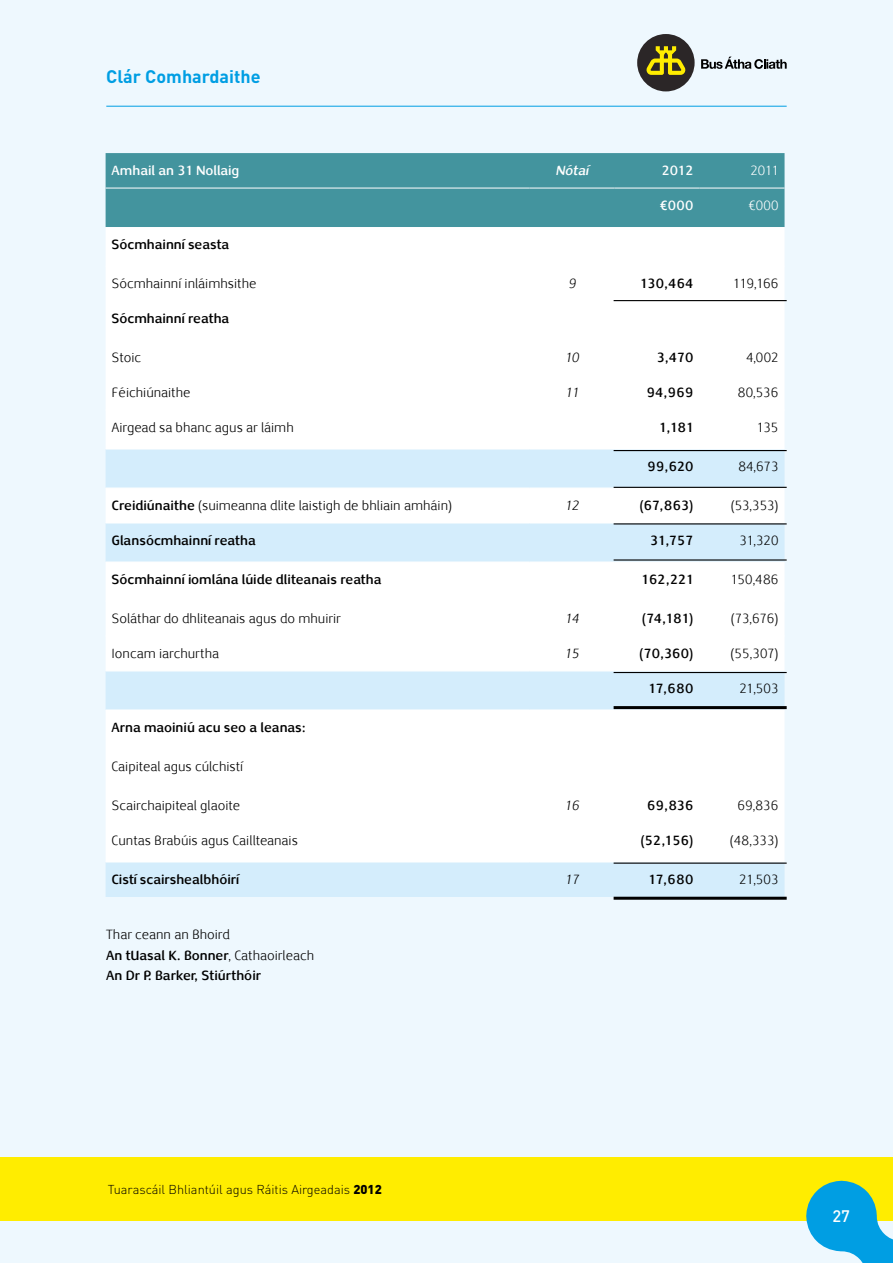
<style>
.page{position:relative;width:893px;height:1263px;background:#eef8fe}
.page>*{position:absolute;margin:0;border:0;box-sizing:border-box;transform-origin:0 0}
.t1{font:700 18px "DIN";color:#009ee3}
.t2{font:500 16.5px "DIN";color:#fff}
.t3{font:13.5px "Nexus Sans";color:#000}
.t4{font:700 13.5px/20.4px "Nexus Sans";color:#000}
.t5{font:700 13.5px "Nexus Sans";color:#fff}
.t6{font:italic 13.5px "Nexus Sans";color:#000}
.t7{font:13.5px "Nexus Sans";color:#fff}
.t8{font:italic 700 13.5px "Nexus Sans";color:#fff}
.t9{font:300 12.75px "DIN";color:#000}
.s1{font-weight:700}
.s2{font-weight:400}
.s3{font-weight:900}
</style>
<div class="page">
<div style="left:0;top:1157px;width:893px;height:63px;background:#ffed00"></div>
<svg style="left:806px;top:1181px;width:87px;height:82px"></svg>
<hr style="left:106px;top:106px;width:681px;height:1px;background:#009ee3">
<div style="left:637px;top:34px;width:58px;height:57px;background:#2b2627;border-radius:50%"></div>
<svg style="left:646px;top:46px;width:40px;height:29px"></svg>
<svg style="left:701px;top:57px;width:86px;height:12px"></svg>
<div style="left:106px;top:153px;width:678px;height:74px;background:#43949e"></div>
<div style="left:106px;top:227px;width:678px;height:222px;background:#fff"></div>
<svg style="left:106px;top:450px;width:678px;height:447px;background:#f0f8fd"></svg>
<hr style="left:106px;top:562px;width:423px;height:1px;background:#fff">
<hr style="left:529px;top:562px;width:85px;height:1px;background:#fff">
<hr style="left:614px;top:562px;width:85px;height:1px;background:#fff">
<hr style="left:699px;top:562px;width:85px;height:1px;background:#fff">
<hr style="left:106px;top:188px;width:423px;height:1px;background:#fff">
<hr style="left:529px;top:188px;width:85px;height:1px;background:#fff">
<hr style="left:614px;top:188px;width:85px;height:1px;background:#fff">
<hr style="left:699px;top:188px;width:85px;height:1px;background:#fff">
<hr style="left:106px;top:523px;width:423px;height:1px;background:#fff">
<hr style="left:529px;top:523px;width:85px;height:1px;background:#fff">
<hr style="left:106px;top:601px;width:423px;height:1px;background:#fff">
<hr style="left:529px;top:601px;width:85px;height:1px;background:#fff">
<hr style="left:614px;top:601px;width:85px;height:1px;background:#fff">
<hr style="left:699px;top:601px;width:85px;height:1px;background:#fff">
<hr style="left:106px;top:410px;width:423px;height:1px;background:#fff">
<hr style="left:529px;top:410px;width:85px;height:1px;background:#fff">
<hr style="left:614px;top:410px;width:85px;height:1px;background:#fff">
<hr style="left:699px;top:410px;width:85px;height:1px;background:#fff">
<hr style="left:106px;top:449px;width:423px;height:1px;background:#fff">
<hr style="left:529px;top:449px;width:85px;height:1px;background:#fff">
<hr style="left:614px;top:449px;width:85px;height:1px;background:#fff">
<hr style="left:699px;top:449px;width:85px;height:1px;background:#fff">
<hr style="left:106px;top:488px;width:423px;height:1px;background:#fff">
<hr style="left:529px;top:488px;width:85px;height:1px;background:#fff">
<hr style="left:614px;top:488px;width:85px;height:1px;background:#fff">
<hr style="left:699px;top:488px;width:85px;height:1px;background:#fff">
<hr style="left:106px;top:266px;width:423px;height:1px;background:#fff">
<hr style="left:529px;top:266px;width:85px;height:1px;background:#fff">
<hr style="left:614px;top:266px;width:85px;height:1px;background:#fff">
<hr style="left:699px;top:266px;width:85px;height:1px;background:#fff">
<hr style="left:106px;top:636px;width:423px;height:1px;background:#fff">
<hr style="left:529px;top:636px;width:85px;height:1px;background:#fff">
<hr style="left:614px;top:636px;width:85px;height:1px;background:#fff">
<hr style="left:699px;top:636px;width:85px;height:1px;background:#fff">
<hr style="left:106px;top:710px;width:423px;height:1px;background:#fff">
<hr style="left:529px;top:710px;width:85px;height:1px;background:#fff">
<hr style="left:614px;top:710px;width:85px;height:1px;background:#fff">
<hr style="left:699px;top:710px;width:85px;height:1px;background:#fff">
<hr style="left:106px;top:671px;width:423px;height:1px;background:#fff">
<hr style="left:529px;top:671px;width:85px;height:1px;background:#fff">
<hr style="left:614px;top:671px;width:85px;height:1px;background:#fff">
<hr style="left:699px;top:671px;width:85px;height:1px;background:#fff">
<hr style="left:106px;top:862px;width:423px;height:1px;background:#fff">
<hr style="left:529px;top:862px;width:85px;height:1px;background:#fff">
<hr style="left:614px;top:300px;width:173px;height:1px;background:#000">
<hr style="left:614px;top:450px;width:173px;height:1px;background:#000">
<hr style="left:614px;top:487px;width:173px;height:1px;background:#000">
<hr style="left:614px;top:523px;width:173px;height:1px;background:#000">
<hr style="left:614px;top:559px;width:173px;height:2px;background:#000">
<hr style="left:614px;top:672px;width:173px;height:1px;background:#000">
<hr style="left:614px;top:862px;width:173px;height:2px;background:#000">
<hr style="left:614px;top:706px;width:173px;height:3px;background:#000">
<hr style="left:614px;top:897px;width:173px;height:3px;background:#000">
<h1 class="t1" style="left:106px;top:65px;width:156px">Clár Comhardaithe</h1>
<p class="t5" style="left:112px;top:162px;width:129px">Amhail an 31 Nollaig</p>
<p class="t8" style="left:555px;top:162px;width:34px">Nótaí</p>
<p class="t5" style="left:662px;top:162px;width:33px">2012</p>
<p class="t7" style="left:750px;top:163px;width:30px">2011</p>
<p class="t5" style="left:660px;top:197px;width:35px">€000</p>
<p class="t7" style="left:748px;top:198px;width:32px">€000</p>
<p class="t4" style="left:112px;top:234px;width:119px">Sócmhainní seasta</p>
<p class="t3" style="left:112px;top:276px;width:146px">Sócmhainní inláimhsithe</p>
<p class="t6" style="left:568px;top:276px;width:9px">9</p>
<p class="t4" style="left:640px;top:273px;width:55px">130,464</p>
<p class="t3" style="left:733px;top:276px;width:47px">119,166</p>
<p class="t4" style="left:112px;top:308px;width:119px">Sócmhainní reatha</p>
<p class="t3" style="left:112px;top:350px;width:31px">Stoic</p>
<p class="t6" style="left:565px;top:349px;width:16px">10</p>
<p class="t4" style="left:657px;top:347px;width:38px">3,470</p>
<p class="t3" style="left:746px;top:350px;width:34px">4,002</p>
<p class="t3" style="left:112px;top:385px;width:80px">Féichiúnaithe</p>
<p class="t6" style="left:565px;top:384px;width:15px">11</p>
<p class="t4" style="left:646px;top:382px;width:48px">94,969</p>
<p class="t3" style="left:738px;top:385px;width:42px">80,536</p>
<p class="t3" style="left:112px;top:420px;width:184px">Airgead sa bhanc agus ar láimh</p>
<p class="t4" style="left:659px;top:417px;width:36px">1,181</p>
<p class="t3" style="left:757px;top:420px;width:23px">135</p>
<p class="t4" style="left:647px;top:456px;width:48px">99,620</p>
<p class="t3" style="left:738px;top:459px;width:42px">84,673</p>
<p class="t3" style="left:112px;top:498px;width:342px"><span class="s1">Creidiúnaithe</span> (suimeanna dlite laistigh de bhliain amháin)</p>
<p class="t6" style="left:565px;top:497px;width:16px">12</p>
<p class="t4" style="left:639px;top:495px;width:56px">(67,863)</p>
<p class="t3" style="left:731px;top:498px;width:49px">(53,353)</p>
<p class="t4" style="left:112px;top:530px;width:146px">Glansócmhainní reatha</p>
<p class="t4" style="left:650px;top:530px;width:45px">31,757</p>
<p class="t3" style="left:739px;top:533px;width:41px">31,320</p>
<p class="t4" style="left:112px;top:569px;width:271px">Sócmhainní iomlána lúide dliteanais reatha</p>
<p class="t4" style="left:642px;top:569px;width:53px">162,221</p>
<p class="t3" style="left:731px;top:572px;width:49px">150,486</p>
<p class="t3" style="left:112px;top:611px;width:231px">Soláthar do dhliteanais agus do mhuirir</p>
<p class="t6" style="left:565px;top:610px;width:16px">14</p>
<p class="t4" style="left:642px;top:608px;width:53px">(74,181)</p>
<p class="t3" style="left:731px;top:611px;width:49px">(73,676)</p>
<p class="t3" style="left:112px;top:646px;width:109px">Ioncam iarchurtha</p>
<p class="t6" style="left:565px;top:645px;width:16px">15</p>
<p class="t4" style="left:639px;top:643px;width:56px">(70,360)</p>
<p class="t3" style="left:730px;top:646px;width:49px">(55,307)</p>
<p class="t4" style="left:649px;top:678px;width:46px">17,680</p>
<p class="t3" style="left:739px;top:680px;width:41px">21,503</p>
<p class="t4" style="left:111px;top:717px;width:196px">Arna maoiniú acu seo a leanas:</p>
<p class="t3" style="left:111px;top:759px;width:133px">Caipiteal agus cúlchistí</p>
<p class="t3" style="left:111px;top:798px;width:130px">Scairchaipiteal glaoite</p>
<p class="t6" style="left:565px;top:797px;width:16px">16</p>
<p class="t4" style="left:647px;top:795px;width:48px">69,836</p>
<p class="t3" style="left:737px;top:798px;width:43px">69,836</p>
<p class="t3" style="left:111px;top:832px;width:188px">Cuntas Brabúis agus Caillteanais</p>
<p class="t4" style="left:640px;top:830px;width:54px">(52,156)</p>
<p class="t3" style="left:730px;top:832px;width:50px">(48,333)</p>
<p class="t4" style="left:111px;top:869px;width:129px">Cistí scairshealbhóirí</p>
<p class="t6" style="left:565px;top:871px;width:15px">17</p>
<p class="t4" style="left:649px;top:869px;width:46px">17,680</p>
<p class="t3" style="left:739px;top:871px;width:41px">21,503</p>
<p class="t4" style="left:106px;top:924px;width:209px"><span class="s2">Thar ceann an Bhoird<br></span>An tUasal K. Bonner<span class="s2">, Cathaoirleach<br></span>An Dr P. Barker, Stiúrthóir</p>
<p class="t9" style="left:108px;top:1182px;width:276px">Tuarascáil Bhliantúil agus Ráitis Airgeadais <span class="s3">2012</span></p>
<p class="t2" style="left:832px;top:1205px;width:19px">27</p>
</div>
